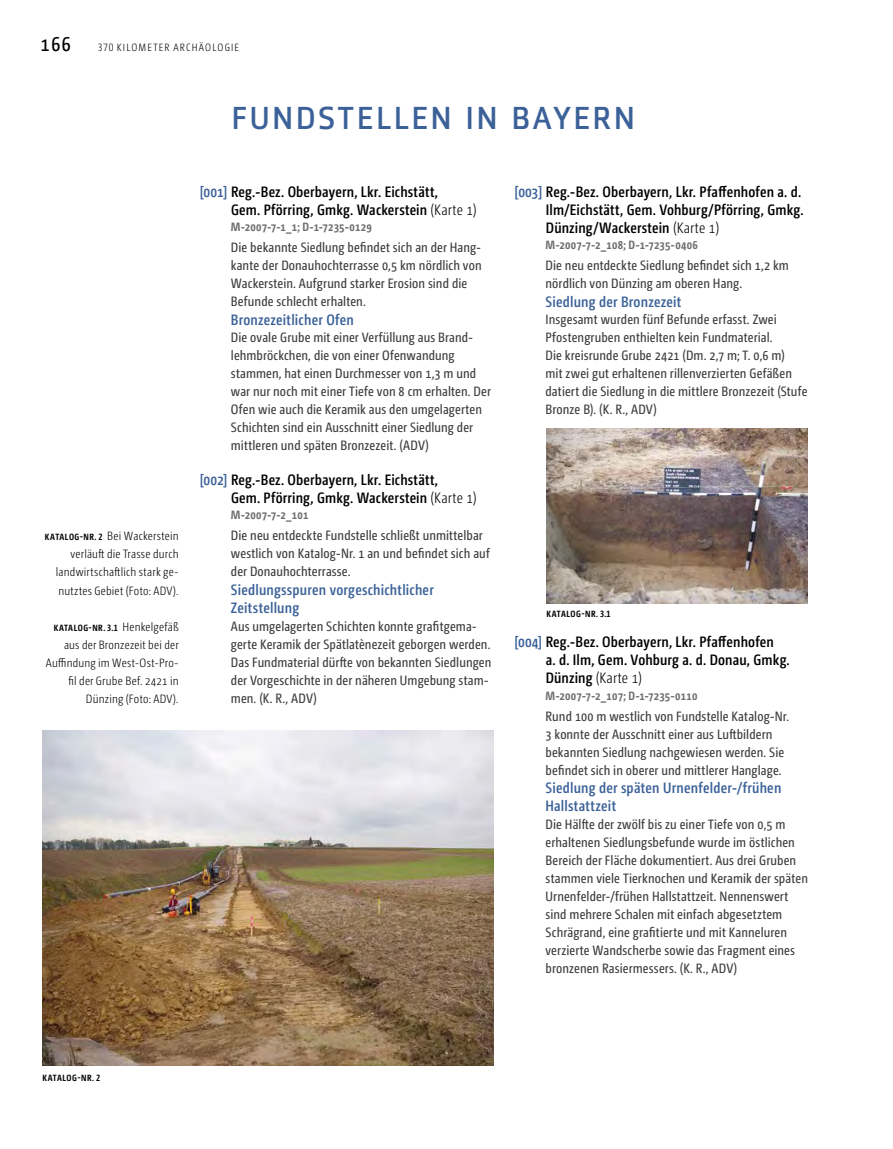
<style>
.page{position:relative;width:893px;height:1149px;background:#fff}
.page>*{position:absolute;margin:0;border:0;box-sizing:border-box;transform-origin:0 0}
.t1{font:31.5px "Zemestro Std";letter-spacing:.09em;color:#3b6198}
.t2{font:21px "Camingo Dos Pro Cd";color:#000}
.t3{font:600 15px/18px "Camingo Dos Pro Cd";letter-spacing:.01em;color:#000}
.t4{font:600 15px/18px "Camingo Dos Pro Cd";letter-spacing:.015em;color:#3b6198}
.t5{font:13.5px/18px "Camingo Dos Pro Cd";letter-spacing:.005em;color:#3c3c3b}
.t6{font:300 12px/18px "Camingo Dos Pro Cd";letter-spacing:.02em;color:#000;text-align:right}
.t7{font:700 12px "Camingo Dos Pro Cd";letter-spacing:.015em;color:#706f6f}
.t8{font:300 10.5px "Camingo Dos Pro Cd";letter-spacing:.105em;color:#000}
.t9{font:700 9px "Camingo Dos Pro Cd";letter-spacing:.055em;color:#000}
.s1{font-weight:700;font-size:9px}
.s2{font-weight:300;font-size:12px}
.s3{color:#3b6198}
.s4{font-weight:300}
</style>
<div class="page">
<img style="left:43px;top:730px;width:450px;height:335px">
<img style="left:546px;top:428px;width:262px;height:175px">
<h2 class="t2" style="left:41px;top:31px;width:32px">166</h2>
<p class="t8" style="left:98px;top:41px;width:143px">370 KILOMETER ARCHÄOLOGIE</p>
<h1 class="t1" style="left:232px;top:99px;width:404px">FUNDSTELLEN IN BAYERN</h1>
<p class="t6" style="left:45px;top:527px;width:135px"><span class="s1">KATALOG-NR. 2</span> Bei Wackerstein verläuft die Trasse durch landwirtschaftlich stark ge&shy;nutztes Gebiet (Foto: ADV).</p>
<p class="t9" style="left:54px;top:621px;width:126px">KATALOG-NR. 3.1 <span class="s2">Henkelgefäß</span></p>
<p class="t6" style="left:46px;top:635px;width:134px">aus der Bronzezeit bei der<br>Auffindung im West-Ost-Pro&shy;fil der Grube Bef. 2421 in<br>Dünzing (Foto: ADV).</p>
<p class="t3" style="left:231px;top:182px;width:247px;text-indent:-31px"><span class="s3">[001]</span> Reg.-Bez. Oberbayern, Lkr. Eichstätt,<br>Gem. Pförring, Gmkg. Wackerstein <span class="s4">(Karte 1)</span></p>
<p class="t7" style="left:231px;top:220px;width:142px">M-2007-7-1_1; D-1-7235-0129</p>
<p class="t5" style="left:231px;top:238px;width:252px">Die bekannte Siedlung befindet sich an der Hang&shy;kante der Donauhochterrasse 0,5 km nördlich von Wackerstein. Aufgrund starker Erosion sind die Befunde schlecht erhalten.</p>
<p class="t4" style="left:231px;top:310px;width:125px">Bronzezeitlicher Ofen</p>
<p class="t5" style="left:231px;top:328px;width:261px">Die ovale Grube mit einer Verfüllung aus Brand&shy;lehmbröckchen, die von einer Ofenwandung stammen, hat einen Durchmesser von 1,3 m und war nur noch mit einer Tiefe von 8 cm erhalten. Der Ofen wie auch die Keramik aus den umgelagerten Schichten sind ein Ausschnitt einer Siedlung der mittleren und späten Bronzezeit. (ADV)</p>
<p class="t3" style="left:231px;top:470px;width:247px;text-indent:-31px"><span class="s3">[002]</span> Reg.-Bez. Oberbayern, Lkr. Eichstätt,<br>Gem. Pförring, Gmkg. Wackerstein <span class="s4">(Karte 1)</span></p>
<p class="t7" style="left:231px;top:508px;width:79px">M-2007-7-2_101</p>
<p class="t5" style="left:231px;top:526px;width:260px">Die neu entdeckte Fundstelle schließt unmittelbar westlich von Katalog-Nr. 1 an und befindet sich auf der Donauhochterrasse.</p>
<p class="t4" style="left:231px;top:580px;width:204px">Siedlungsspuren vorgeschichtlicher<br>Zeitstellung</p>
<p class="t5" style="left:231px;top:616px;width:262px">Aus umgelagerten Schichten konnte grafitgema&shy;gerte Keramik der Spätlatènezeit geborgen werden.<br>Das Fundmaterial dürfte von bekannten Siedlungen der Vorgeschichte in der näheren Umgebung stam&shy;men. (K. R., ADV)</p>
<p class="t3" style="left:546px;top:182px;width:259px;text-indent:-31px"><span class="s3">[003]</span> Reg.-Bez. Oberbayern, Lkr. Pfaffenhofen a. d.<br>Ilm/Eichstätt, Gem. Vohburg/Pförring, Gmkg.<br>Dünzing/Wackerstein <span class="s4">(Karte 1)</span></p>
<p class="t7" style="left:546px;top:238px;width:154px">M-2007-7-2_108; D-1-7235-0406</p>
<p class="t5" style="left:546px;top:256px;width:245px">Die neu entdeckte Siedlung befindet sich 1,2 km nördlich von Dünzing am oberen Hang.</p>
<p class="t4" style="left:546px;top:292px;width:137px">Siedlung der Bronzezeit</p>
<p class="t5" style="left:546px;top:310px;width:263px">Insgesamt wurden fünf Befunde erfasst. Zwei Pfostengruben enthielten kein Fundmaterial.<br>Die kreisrunde Grube 2421 (Dm. 2,7 m; T. 0,6 m)<br>mit zwei gut erhaltenen rillenverzierten Gefäßen datiert die Siedlung in die mittlere Bronzezeit (Stufe Bronze B). (K. R., ADV)</p>
<p class="t9" style="left:546px;top:608px;width:66px">KATALOG-NR. 3.1</p>
<p class="t3" style="left:546px;top:632px;width:246px;text-indent:-31px"><span class="s3">[004]</span> Reg.-Bez. Oberbayern, Lkr. Pfaffenhofen<br>a. d. Ilm, Gem. Vohburg a. d. Donau, Gmkg.<br>Dünzing <span class="s4">(Karte 1)</span></p>
<p class="t7" style="left:546px;top:688px;width:153px">M-2007-7-2_107; D-1-7235-0110</p>
<p class="t5" style="left:546px;top:706px;width:245px">Rund 100 m westlich von Fundstelle Katalog-Nr.<br>3 konnte der Ausschnitt einer aus Luftbildern bekannten Siedlung nachgewiesen werden. Sie befindet sich in oberer und mittlerer Hanglage.</p>
<p class="t4" style="left:546px;top:778px;width:237px">Siedlung der späten Urnenfelder-/frühen<br>Hallstattzeit</p>
<p class="t5" style="left:546px;top:814px;width:264px">Die Hälfte der zwölf bis zu einer Tiefe von 0,5 m erhaltenen Siedlungsbefunde wurde im östlichen Bereich der Fläche dokumentiert. Aus drei Gruben stammen viele Tierknochen und Keramik der späten Urnenfelder-/frühen Hallstattzeit. Nennenswert sind mehrere Schalen mit einfach abgesetztem Schrägrand, eine grafitierte und mit Kanneluren verzierte Wandscherbe sowie das Fragment eines bronzenen Rasiermessers. (K. R., ADV)</p>
<p class="t9" style="left:43px;top:1071px;width:59px">KATALOG-NR. 2</p>
</div>
